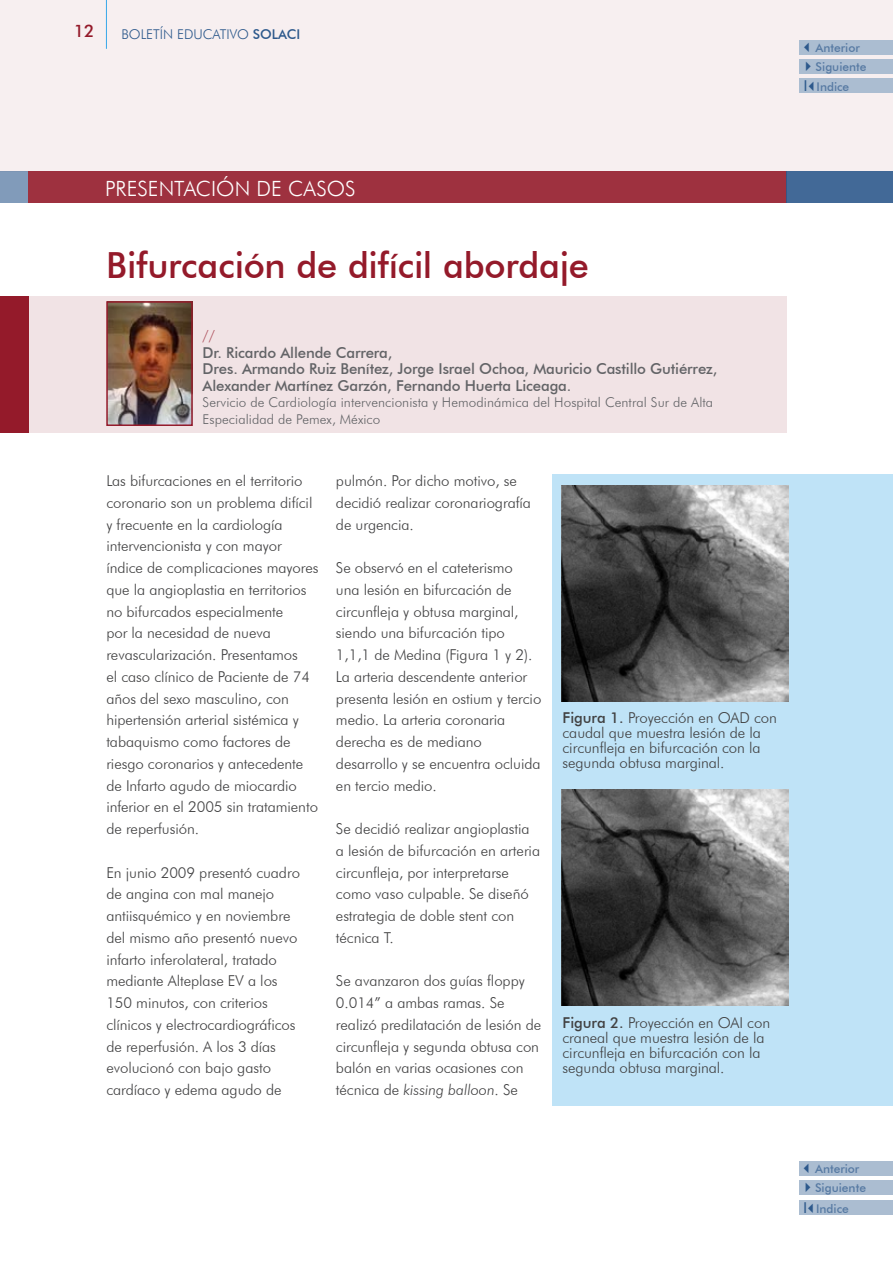
<style>
.page{position:relative;width:893px;height:1263px;background:#fff}
.page>*{position:absolute;margin:0;border:0;box-sizing:border-box;transform-origin:0 0}
.t1{font:500 36px "Futura BT";letter-spacing:-.005em;color:#941a2a}
.t2{font:300 21px "Futura BT";color:#fff}
.t3{font:500 17.25px "Futura BT";color:#941a2a}
.t4{font:300 15px/21.8px "Futura BT";letter-spacing:-.005em;color:#414142}
.t5{font:500 15px/16.5px "Futura BT";letter-spacing:-.01em;color:#636467}
.t6{font:300 15px "Futura BT";color:#af535f}
.t7{font:300 13.5px/16.5px "Futura BT";letter-spacing:.005em;color:#636467}
.t8{font:300 13.5px "Futura BT";color:#2d598c}
.t9{font:500 12px/20.2px "Futura BT";color:#577aa3}
.s1{font-weight:500}
.s2{color:#2d598c}
.s3{font-family:"Arial";font-weight:400;font-size:15px;color:#2d598c}
.s4{font-style:italic}
</style>
<div class="page">
<div style="left:0;top:0;width:893px;height:171px;background:#f7eff0"></div>
<hr style="left:106px;top:0;width:1px;height:49px;background:#36a7e9">
<div style="left:28px;top:171px;width:759px;height:32px;background:#9e313f"></div>
<div style="left:0;top:171px;width:28px;height:32px;background:#819bba"></div>
<div style="left:787px;top:171px;width:106px;height:32px;background:#426997"></div>
<hr style="left:892px;top:171px;width:1px;height:32px;background:#2d598c">
<hr style="left:892px;top:0;width:1px;height:171px;background:#e4c6ca">
<div style="left:1px;top:297px;width:786px;height:136px;background:#f1e3e5"></div>
<div style="left:1px;top:297px;width:28px;height:136px;background:#941a2a"></div>
<div style="left:799px;top:41px;width:94px;height:14px;background:#abbdd1"></div>
<div style="left:799px;top:60px;width:94px;height:14px;background:#abbdd1"></div>
<div style="left:799px;top:79px;width:94px;height:14px;background:#abbdd1"></div>
<div style="left:799px;top:1162px;width:93px;height:14px;background:#abbdd1"></div>
<div style="left:799px;top:1181px;width:93px;height:14px;background:#abbdd1"></div>
<div style="left:799px;top:1200px;width:93px;height:14px;background:#abbdd1"></div>
<div style="left:553px;top:474px;width:340px;height:631px;background:#bfe3f7"></div>
<img style="left:561px;top:485px;width:227px;height:216px">
<img style="left:109px;top:304px;width:81px;height:119px">
<div style="left:106px;top:301px;width:87px;height:125px;border:2px solid #941a2a"></div>
<img style="left:561px;top:790px;width:227px;height:216px">
<p class="t3" style="left:74px;top:21px;width:22px">12</p>
<p class="t8" style="left:121px;top:26px;width:180px">BOLETÍN EDUCATIVO <span class="s1">SOLACI</span></p>
<p class="t9" style="left:801px;top:37px;width:61px"><span class="s2">✓</span>Anterior</p>
<p class="t9" style="left:801px;top:56px;width:67px"><span class="s2">✔</span>Siguiente<br><span class="s3">I</span><span class="s2">✓</span>Indice</p>
<h2 class="t2" style="left:105px;top:176px;width:252px">PRESENTACIÓN DE CASOS</h2>
<h1 class="t1" style="left:106px;top:243px;width:484px">Bifurcación de difícil abordaje</h1>
<p class="t6" style="left:203px;top:327px;width:14px">//</p>
<p class="t5" style="left:203px;top:344px;width:516px">Dr. Ricardo Allende Carrera,<br>Dres. Armando Ruiz Benítez, Jorge Israel Ochoa, Mauricio Castillo Gutiérrez,<br>Alexander Martínez Garzón, Fernando Huerta Liceaga.</p>
<p class="t7" style="left:203px;top:394px;width:512px">Servicio de Cardiología intervencionista y Hemodinámica del Hospital Central Sur de Alta<br>Especialidad de Pemex, México</p>
<p class="t4" style="left:106px;top:470px;width:214px">Las bifurcaciones en el territorio coronario son un problema difícil y frecuente en la cardiología intervencionista y con mayor índice de complicaciones mayores que la angioplastia en territorios no bifurcados especialmente<br>por la necesidad de nueva revascularización. Presentamos<br>el caso clínico de Paciente de 74 años del sexo masculino, con hipertensión arterial sistémica y tabaquismo como factores de riesgo coronarios y antecedente de Infarto agudo de miocardio inferior en el 2005 sin tratamiento de reperfusión.</p>
<p class="t4" style="left:106px;top:861px;width:195px">En junio 2009 presentó cuadro de angina con mal manejo antiisquémico y en noviembre del mismo año presentó nuevo infarto inferolateral, tratado mediante Alteplase EV a los<br>150 minutos, con criterios clínicos y electrocardiográficos de reperfusión. A los 3 días evolucionó con bajo gasto cardíaco y edema agudo de</p>
<p class="t4" style="left:336px;top:470px;width:197px">pulmón. Por dicho motivo, se decidió realizar coronariografía de urgencia.</p>
<p class="t4" style="left:336px;top:557px;width:207px">Se observó en el cateterismo<br>una lesión en bifurcación de circunfleja y obtusa marginal, siendo una bifurcación tipo<br>1,1,1 de Medina (Figura 1 y 2).<br>La arteria descendente anterior presenta lesión en ostium y tercio medio. La arteria coronaria derecha es de mediano desarrollo y se encuentra ocluida en tercio medio.</p>
<p class="t4" style="left:336px;top:818px;width:206px">Se decidió realizar angioplastia a lesión de bifurcación en arteria circunfleja, por interpretarse como vaso culpable. Se diseñó estrategia de doble stent con técnica T.</p>
<p class="t4" style="left:336px;top:970px;width:207px">Se avanzaron dos guías floppy<br>0.014” a ambas ramas. Se realizó predilatación de lesión de circunfleja y segunda obtusa con balón en varias ocasiones con técnica de <span class="s4">kissing balloon</span>. Se</p>
<p class="t4" style="left:563px;top:710px;width:216px;line-height:15px"><span class="s1">Figura 1.</span> Proyección en OAD con caudal que muestra lesión de la circunfleja en bifurcación con la segunda obtusa marginal.</p>
<p class="t4" style="left:563px;top:1014px;width:209px;line-height:15px"><span class="s1">Figura 2.</span> Proyección en OAI con craneal que muestra lesión de la circunfleja en bifurcación con la segunda obtusa marginal.</p>
<p class="t9" style="left:800px;top:1158px;width:61px"><span class="s2">✓</span>Anterior</p>
<p class="t9" style="left:800px;top:1177px;width:67px"><span class="s2">✔</span>Siguiente<br><span class="s3">I</span><span class="s2">✓</span>Indice</p>
</div>
